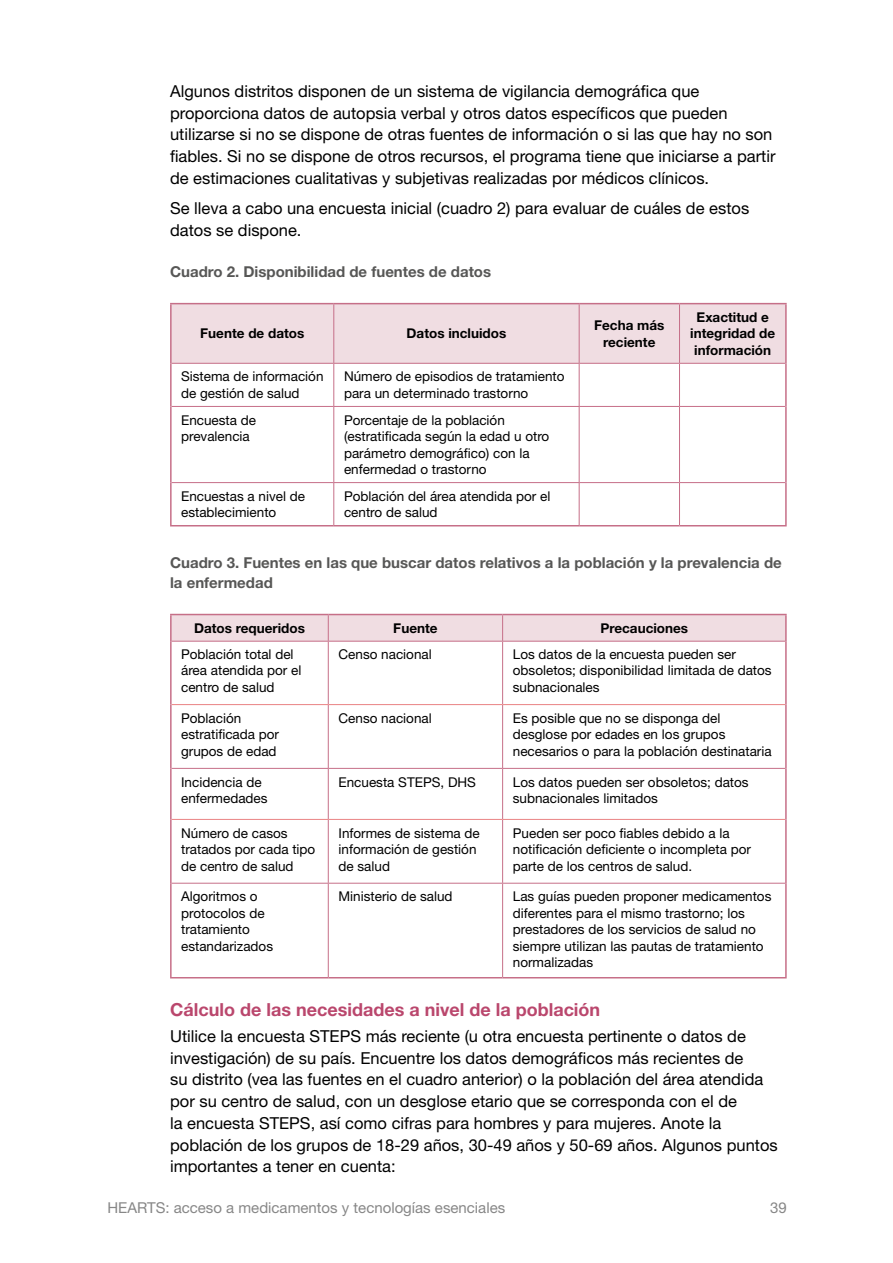
<style>
.page{position:relative;width:893px;height:1263px;background:#fff}
.page>*{position:absolute;margin:0;border:0;box-sizing:border-box;transform-origin:0 0}
.t1{font:700 18px "Helvetica Neue LT Std";color:#ba476d}
.t2{font:16.5px/21.8px "Helvetica Neue LT Std";color:#000}
.t3{font:700 15px/20.2px "Helvetica Neue LT Std";color:#575756}
.t4{font:15px "Helvetica Neue LT Std";color:#878787}
.t5{font:13.5px/16.5px "Helvetica Neue LT Std";color:#000}
.t6{font:700 13.5px/16.5px "Helvetica Neue LT Std";color:#000;text-align:center}
</style>
<div class="page">
<div style="left:172px;top:304px;width:613px;height:59px;background:#f0dde2"></div>
<hr style="left:170px;top:303px;width:164px;height:1px;background:#c66f88">
<hr style="left:170px;top:304px;width:2px;height:59px;background:#c66f88">
<hr style="left:334px;top:303px;width:245px;height:1px;background:#c66f88">
<hr style="left:579px;top:303px;width:100px;height:1px;background:#c66f88">
<hr style="left:679px;top:303px;width:108px;height:1px;background:#c66f88">
<hr style="left:785px;top:304px;width:2px;height:59px;background:#c66f88">
<hr style="left:170px;top:363px;width:2px;height:43px;background:#c66f88">
<hr style="left:785px;top:363px;width:2px;height:43px;background:#c66f88">
<hr style="left:170px;top:406px;width:2px;height:77px;background:#c66f88">
<hr style="left:785px;top:406px;width:2px;height:77px;background:#c66f88">
<hr style="left:170px;top:483px;width:2px;height:42px;background:#c66f88">
<hr style="left:785px;top:483px;width:2px;height:42px;background:#c66f88">
<hr style="left:170px;top:525px;width:164px;height:1px;background:#c66f88">
<hr style="left:334px;top:525px;width:245px;height:1px;background:#c66f88">
<hr style="left:579px;top:525px;width:100px;height:1px;background:#c66f88">
<hr style="left:679px;top:525px;width:108px;height:1px;background:#c66f88">
<hr style="left:333px;top:304px;width:1px;height:59px;background:#c66f88">
<hr style="left:579px;top:304px;width:1px;height:59px;background:#c66f88">
<hr style="left:679px;top:304px;width:1px;height:59px;background:#c66f88">
<hr style="left:172px;top:363px;width:162px;height:1px;background:#c66f88">
<hr style="left:334px;top:363px;width:245px;height:1px;background:#c66f88">
<hr style="left:333px;top:364px;width:1px;height:42px;background:#c66f88">
<hr style="left:579px;top:363px;width:100px;height:1px;background:#c66f88">
<hr style="left:579px;top:364px;width:1px;height:42px;background:#c66f88">
<hr style="left:679px;top:363px;width:106px;height:1px;background:#c66f88">
<hr style="left:679px;top:364px;width:1px;height:42px;background:#c66f88">
<hr style="left:172px;top:406px;width:162px;height:1px;background:#c66f88">
<hr style="left:334px;top:406px;width:245px;height:1px;background:#c66f88">
<hr style="left:333px;top:407px;width:1px;height:75px;background:#c66f88">
<hr style="left:579px;top:406px;width:100px;height:1px;background:#c66f88">
<hr style="left:579px;top:407px;width:1px;height:75px;background:#c66f88">
<hr style="left:679px;top:406px;width:106px;height:1px;background:#c66f88">
<hr style="left:679px;top:407px;width:1px;height:75px;background:#c66f88">
<hr style="left:172px;top:482px;width:162px;height:1px;background:#c66f88">
<hr style="left:334px;top:482px;width:245px;height:1px;background:#c66f88">
<hr style="left:333px;top:483px;width:1px;height:42px;background:#c66f88">
<hr style="left:579px;top:482px;width:100px;height:1px;background:#c66f88">
<hr style="left:579px;top:483px;width:1px;height:42px;background:#c66f88">
<hr style="left:679px;top:482px;width:106px;height:1px;background:#c66f88">
<hr style="left:679px;top:483px;width:1px;height:42px;background:#c66f88">
<hr style="left:170px;top:641px;width:2px;height:64px;background:#c66f88">
<hr style="left:785px;top:641px;width:2px;height:64px;background:#c66f88">
<hr style="left:170px;top:705px;width:2px;height:63px;background:#c66f88">
<hr style="left:785px;top:705px;width:2px;height:63px;background:#c66f88">
<hr style="left:170px;top:768px;width:2px;height:51px;background:#c66f88">
<hr style="left:785px;top:768px;width:2px;height:51px;background:#c66f88">
<hr style="left:170px;top:819px;width:2px;height:64px;background:#c66f88">
<hr style="left:785px;top:819px;width:2px;height:64px;background:#c66f88">
<hr style="left:170px;top:883px;width:2px;height:94px;background:#c66f88">
<hr style="left:785px;top:883px;width:2px;height:94px;background:#c66f88">
<hr style="left:170px;top:977px;width:158px;height:1px;background:#c66f88">
<hr style="left:328px;top:977px;width:175px;height:1px;background:#c66f88">
<hr style="left:503px;top:977px;width:284px;height:1px;background:#c66f88">
<hr style="left:328px;top:641px;width:1px;height:63px;background:#c66f88">
<hr style="left:502px;top:641px;width:1px;height:63px;background:#c66f88">
<hr style="left:328px;top:705px;width:1px;height:63px;background:#c66f88">
<hr style="left:502px;top:705px;width:1px;height:63px;background:#c66f88">
<hr style="left:172px;top:768px;width:156px;height:1px;background:#c66f88">
<hr style="left:328px;top:768px;width:175px;height:1px;background:#c66f88">
<hr style="left:328px;top:769px;width:1px;height:50px;background:#c66f88">
<hr style="left:503px;top:768px;width:282px;height:1px;background:#c66f88">
<hr style="left:502px;top:769px;width:1px;height:50px;background:#c66f88">
<hr style="left:328px;top:820px;width:1px;height:63px;background:#c66f88">
<hr style="left:502px;top:820px;width:1px;height:63px;background:#c66f88">
<hr style="left:172px;top:883px;width:156px;height:1px;background:#c66f88">
<hr style="left:328px;top:883px;width:175px;height:1px;background:#c66f88">
<hr style="left:328px;top:883px;width:1px;height:94px;background:#c66f88">
<hr style="left:503px;top:883px;width:282px;height:1px;background:#c66f88">
<hr style="left:502px;top:883px;width:1px;height:94px;background:#c66f88">
<hr style="left:172px;top:704px;width:156px;height:1px;background:#ea8384">
<hr style="left:328px;top:704px;width:175px;height:1px;background:#ea8384">
<hr style="left:503px;top:704px;width:282px;height:1px;background:#ea8384">
<hr style="left:172px;top:819px;width:156px;height:1px;background:#ea8384">
<hr style="left:328px;top:819px;width:175px;height:1px;background:#ea8384">
<hr style="left:503px;top:819px;width:282px;height:1px;background:#ea8384">
<hr style="left:170px;top:615px;width:2px;height:26px;background:#c66f88">
<hr style="left:170px;top:614px;width:158px;height:1px;background:#c66f88">
<hr style="left:503px;top:614px;width:284px;height:1px;background:#c66f88">
<hr style="left:785px;top:615px;width:2px;height:26px;background:#c66f88">
<hr style="left:172px;top:641px;width:156px;height:1px;background:#c66f88">
<hr style="left:328px;top:641px;width:175px;height:1px;background:#c66f88">
<svg style="left:171px;top:614px;width:615px;height:27px;background:#edd5dc"></svg>
<hr style="left:503px;top:641px;width:282px;height:1px;background:#c66f88">
<p class="t2" style="left:170px;top:80px;width:607px">Algunos distritos disponen de un sistema de vigilancia demográfica que proporciona datos de autopsia verbal y otros datos específicos que pueden utilizarse si no se dispone de otras fuentes de información o si las que hay no son fiables. Si no se dispone de otros recursos, el programa tiene que iniciarse a partir de estimaciones cualitativas y subjetivas realizadas por médicos clínicos.</p>
<p class="t2" style="left:170px;top:197px;width:581px">Se lleva a cabo una encuesta inicial (cuadro 2) para evaluar de cuáles de estos datos se dispone.</p>
<p class="t3" style="left:170px;top:262px;width:323px">Cuadro 2. Disponibilidad de fuentes de datos</p>
<p class="t6" style="left:200px;top:325px;width:106px">Fuente de datos</p>
<p class="t6" style="left:407px;top:325px;width:101px">Datos incluidos</p>
<p class="t6" style="left:594px;top:317px;width:72px">Fecha más reciente</p>
<p class="t6" style="left:690px;top:308px;width:86px">Exactitud e integridad de información</p>
<p class="t5" style="left:181px;top:368px;width:144px">Sistema de información de gestión de salud</p>
<p class="t5" style="left:344px;top:368px;width:222px">Número de episodios de tratamiento para un determinado trastorno</p>
<p class="t5" style="left:181px;top:411px;width:77px">Encuesta de prevalencia</p>
<p class="t5" style="left:344px;top:411px;width:207px">Porcentaje de la población (estratificada según la edad u otro parámetro demográfico) con la enfermedad o trastorno</p>
<p class="t5" style="left:181px;top:487px;width:126px">Encuestas a nivel de establecimiento</p>
<p class="t5" style="left:344px;top:487px;width:208px">Población del área atendida por el centro de salud</p>
<p class="t3" style="left:170px;top:552px;width:613px">Cuadro 3. Fuentes en las que buscar datos relativos a la población y la prevalencia de la enfermedad</p>
<p class="t6" style="left:194px;top:619px;width:112px">Datos requeridos</p>
<p class="t6" style="left:393px;top:619px;width:46px">Fuente</p>
<p class="t6" style="left:600px;top:619px;width:89px">Precauciones</p>
<p class="t5" style="left:181px;top:646px;width:122px">Población total del área atendida por el centro de salud</p>
<p class="t5" style="left:339px;top:646px;width:95px">Censo nacional</p>
<p class="t5" style="left:513px;top:646px;width:260px">Los datos de la encuesta pueden ser obsoletos; disponibilidad limitada de datos subnacionales</p>
<p class="t5" style="left:181px;top:709px;width:99px">Población estratificada por grupos de edad</p>
<p class="t5" style="left:339px;top:709px;width:95px">Censo nacional</p>
<p class="t5" style="left:513px;top:709px;width:260px">Es posible que no se disponga del desglose por edades en los grupos necesarios o para la población destinataria</p>
<p class="t5" style="left:181px;top:773px;width:88px">Incidencia de enfermedades</p>
<p class="t5" style="left:339px;top:773px;width:139px">Encuesta STEPS, DHS</p>
<p class="t5" style="left:513px;top:773px;width:237px">Los datos pueden ser obsoletos; datos subnacionales limitados</p>
<p class="t5" style="left:181px;top:824px;width:136px">Número de casos tratados por cada tipo de centro de salud</p>
<p class="t5" style="left:339px;top:824px;width:143px">Informes de sistema de información de gestión de salud</p>
<p class="t5" style="left:513px;top:824px;width:240px">Pueden ser poco fiables debido a la notificación deficiente o incompleta por parte de los centros de salud.</p>
<p class="t5" style="left:181px;top:888px;width:93px">Algoritmos o protocolos de tratamiento estandarizados</p>
<p class="t5" style="left:339px;top:888px;width:116px">Ministerio de salud</p>
<p class="t5" style="left:513px;top:888px;width:260px">Las guías pueden proponer medicamentos diferentes para el mismo trastorno; los prestadores de los servicios de salud no siempre utilizan las pautas de tratamiento normalizadas</p>
<h1 class="t1" style="left:170px;top:998px;width:432px">Cálculo de las necesidades a nivel de la población</h1>
<p class="t2" style="left:170px;top:1025px;width:609px">Utilice la encuesta STEPS más reciente (u otra encuesta pertinente o datos de investigación) de su país. Encuentre los datos demográficos más recientes de<br>su distrito (vea las fuentes en el cuadro anterior) o la población del área atendida por su centro de salud, con un desglose etario que se corresponda con el de<br>la encuesta STEPS, así como cifras para hombres y para mujeres. Anote la población de los grupos de 18-29 años, 30-49 años y 50-69 años. Algunos puntos importantes a tener en cuenta:</p>
<p class="t4" style="left:107px;top:1199px;width:399px">HEARTS: acceso a medicamentos y tecnologías esenciales</p>
<p class="t4" style="left:770px;top:1199px;width:18px">39</p>
</div>
